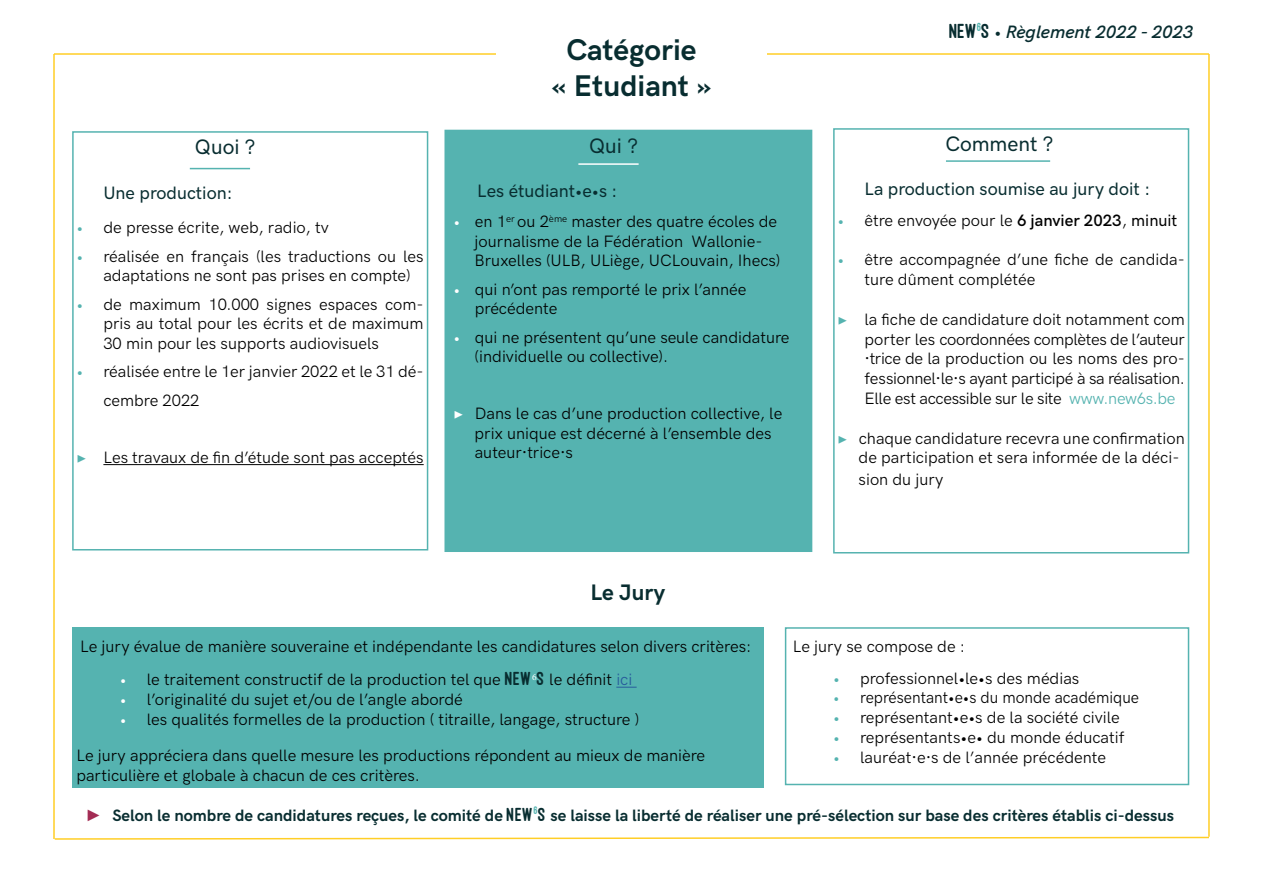
<style>
.page{position:relative;width:1263px;height:893px;background:#fff}
.page>*{position:absolute;margin:0;border:0;box-sizing:border-box;transform-origin:0 0}
.t1{font:700 30px/36px "HK Grotesk";color:#082d30;text-align:center}
.t2{font:700 22.5px "HK Grotesk";color:#082d30}
.t3{font:500 21px "HK Grotesk";color:#082d30}
.t4{font:21px "HK Grotesk Medium Legacy";color:#082d30}
.t5{font:500 18px "HK Grotesk";color:#082d30}
.t6{font:italic 600 18px "HK Grotesk";color:#082d30}
.t7{font:16.5px/19.8px "HK Grotesk";color:#000}
.t8{font:16.5px/19.5px "HK Grotesk Regular Legacy";color:#000}
.t9{font:700 16.5px "HK Grotesk";color:#082d30}
.t10{font:16.5px "HK Grotesk";color:#000;scale:.95 1}
.s1{color:#55b3b0}
.s2{font-family:"Minion Pro";color:#55b3b0}
.s3{color:#fff}
.s4{font-family:"Minion Pro";color:#fff}
.s5{font-family:"Ostrich Sans";font-weight:800;font-style:normal;font-size:21px}
.s6{font-family:"HK Grotesk Semi Bold Legacy"}
.s7{font-family:"HK Grotesk";font-weight:500}
.s8{font-family:"Ostrich Sans";font-weight:800;font-size:19.5px;color:#082d30}
.s9{color:#275b9b}
.s10{font-family:"Arial";font-weight:400;color:#a32c54}
.s11{font-family:"Ostrich Sans";font-weight:800;font-size:19.5px}
</style>
<div class="page">
<hr style="left:54px;top:53px;width:1155px;height:2px;background:#ffce26">
<hr style="left:53px;top:54px;width:2px;height:785px;background:#ffce26">
<svg style="left:53px;top:836px;width:1156px;height:4px"></svg>
<hr style="left:1208px;top:54px;width:2px;height:783px;background:#ffce26">
<div style="left:833px;top:128px;width:356px;height:425px;border:2px solid #55b3b0"></div>
<div style="left:72px;top:131px;width:356px;height:419px;border:2px solid #55b3b0"></div>
<div style="left:785px;top:627px;width:404px;height:158px;border:2px solid #55b3b0"></div>
<div style="left:72px;top:627px;width:691px;height:160px;background:#55b3b0"></div>
<div style="left:444px;top:130px;width:368px;height:422px;background:#55b3b0"></div>
<hr style="left:103px;top:464px;width:321px;height:1px;background:#000">
<svg style="left:616px;top:687px;width:21px;height:1px"></svg>
<hr style="left:190px;top:168px;width:60px;height:1px;background:#55b3b0">
<hr style="left:578px;top:163px;width:61px;height:2px;background:#fff">
<hr style="left:946px;top:160px;width:104px;height:2px;background:#55b3b0">
<div style="left:496px;top:24px;width:270px;height:91px;background:#fff"></div>
<p class="t3" style="left:195px;top:131px;width:62px">Quoi ?</p>
<p class="t5" style="left:103px;top:180px;width:131px">Une production:</p>
<p class="t8" style="left:76px;top:216px;width:254px"><span class="s1">•</span> de presse écrite, web, radio, tv</p>
<p class="t8" style="left:103px;top:245px;width:322px;text-indent:-27px"><span class="s1">•</span> réalisée en français (les traductions ou les adaptations ne sont pas prises en compte)</p>
<p class="t8" style="left:103px;top:293px;width:322px;text-align:justify;text-indent:-27px"><span class="s1">•</span> de maximum 10.000 signes espaces com&shy;pris au total pour les écrits et de maximum 30 min pour les supports audiovisuels</p>
<p class="t8" style="left:103px;top:356px;width:322px;line-height:28.5px;text-indent:-27px"><span class="s1">•</span> réalisée entre le 1er janvier 2022 et le 31 dé&shy;cembre 2022</p>
<p class="t8" style="left:76px;top:446px;width:349px"><span class="s2">▶</span> Les travaux de fin d’étude sont pas acceptés</p>
<h1 class="t1" style="left:552px;top:29px;width:161px">Catégorie<br>« Etudiant »</h1>
<p class="t4" style="left:589px;top:130px;width:50px">Qui ?</p>
<p class="t5" style="left:477px;top:177px;width:142px">Les étudiant•e•s :</p>
<p class="t8" style="left:475px;top:211px;width:307px;text-indent:-21px"><span class="s3">•</span> en 1<sup>er</sup> ou 2<sup>ème</sup> master des quatre écoles de journalisme de la Fédération Wallonie-<br>Bruxelles (ULB, ULiège, UCLouvain, Ihecs)</p>
<p class="t8" style="left:475px;top:278px;width:273px;text-indent:-21px"><span class="s3">•</span> qui n’ont pas remporté le prix l’année précédente</p>
<p class="t8" style="left:475px;top:326px;width:316px;text-indent:-21px"><span class="s3">•</span> qui ne présentent qu’une seule candidature (individuelle ou collective).</p>
<p class="t8" style="left:475px;top:403px;width:309px;text-indent:-21px"><span class="s4">▶</span> Dans le cas d’une production collective, le prix unique est décerné à l’ensemble des auteur·trice·s</p>
<p class="t6" style="left:949px;top:18px;width:245px"><span class="s5">NEW</span><sup>6</sup><span class="s5">S</span> • Règlement 2022 - 2023</p>
<p class="t3" style="left:945px;top:128px;width:109px">Comment ?</p>
<p class="t5" style="left:864px;top:175px;width:287px">La production soumise au jury doit :</p>
<p class="t8" style="left:837px;top:209px;width:341px"><span class="s1">•</span> être envoyée pour le <span class="s6">6 janvier 2023</span>, <span class="s7">minuit</span></p>
<p class="t8" style="left:864px;top:249px;width:322px;text-indent:-27px"><span class="s1">•</span> être accompagnée d’une fiche de candida&shy;ture dûment complétée</p>
<p class="t7" style="left:864px;top:308px;width:322px;text-align:justify;text-indent:-27px"><span class="s2">▶</span> la fiche de candidature doit notamment com porter les coordonnées complètes de l’auteur ·trice de la production ou les noms des pro&shy;fessionnel·le·s ayant participé à sa réalisation.<br>Elle est accessible sur le site <span class="s1">www.new6s.be</span></p>
<p class="t7" style="left:858px;top:427px;width:328px;text-indent:-21px"><span class="s2">▶</span> chaque candidature recevra une confirmation de participation et sera informée de la déci-</p>
<p class="t7" style="left:858px;top:468px;width:86px">sion du jury</p>
<h2 class="t2" style="left:590px;top:576px;width:76px">Le Jury</h2>
<p class="t7" style="left:80px;top:635px;width:673px">Le jury évalue de manière souveraine et indépendante les candidatures selon divers critères:</p>
<p class="t7" style="left:120px;top:668px;width:552px"><span class="s3">•</span> le traitement constructif de la production tel que <span class="s8">NEW</span><sup>6</sup><span class="s8">S</span> le définit <span class="s9">ici</span> <span class="s2">(site)</span></p>
<p class="t7" style="left:120px;top:688px;width:345px"><span class="s3">•</span> l’originalité du sujet et/ou de l’angle abordé</p>
<p class="t7" style="left:120px;top:708px;width:521px"><span class="s3">•</span> les qualités formelles de la production ( titraille, langage, structure )</p>
<p class="t7" style="left:76px;top:744px;width:630px">Le jury appréciera dans quelle mesure les productions répondent au mieux de manière particulière et globale à chacun de ces critères.</p>
<p class="t7" style="left:793px;top:635px;width:174px">Le jury se compose de :</p>
<p class="t7" style="left:833px;top:667px;width:248px"><span class="s1">•</span> professionnel•le•s des médias</p>
<p class="t10" style="left:833px;top:685px;width:324px"><span class="s1">•</span> représentant•e•s du monde académique</p>
<p class="t7" style="left:833px;top:706px;width:288px"><span class="s1">•</span> représentant•e•s de la société civile</p>
<p class="t7" style="left:833px;top:726px;width:293px"><span class="s1">•</span> représentants•e• du monde éducatif</p>
<p class="t7" style="left:833px;top:746px;width:274px"><span class="s1">•</span> lauréat·e·s de l’année précédente</p>
<p class="t9" style="left:85px;top:803px;width:1090px"><span class="s10">►</span> Selon le nombre de candidatures reçues, le comité de <span class="s11">NEW</span><sup>6</sup><span class="s11">S</span> se laisse la liberté de réaliser une pré-sélection sur base des critères établis ci-dessus</p>
</div>
